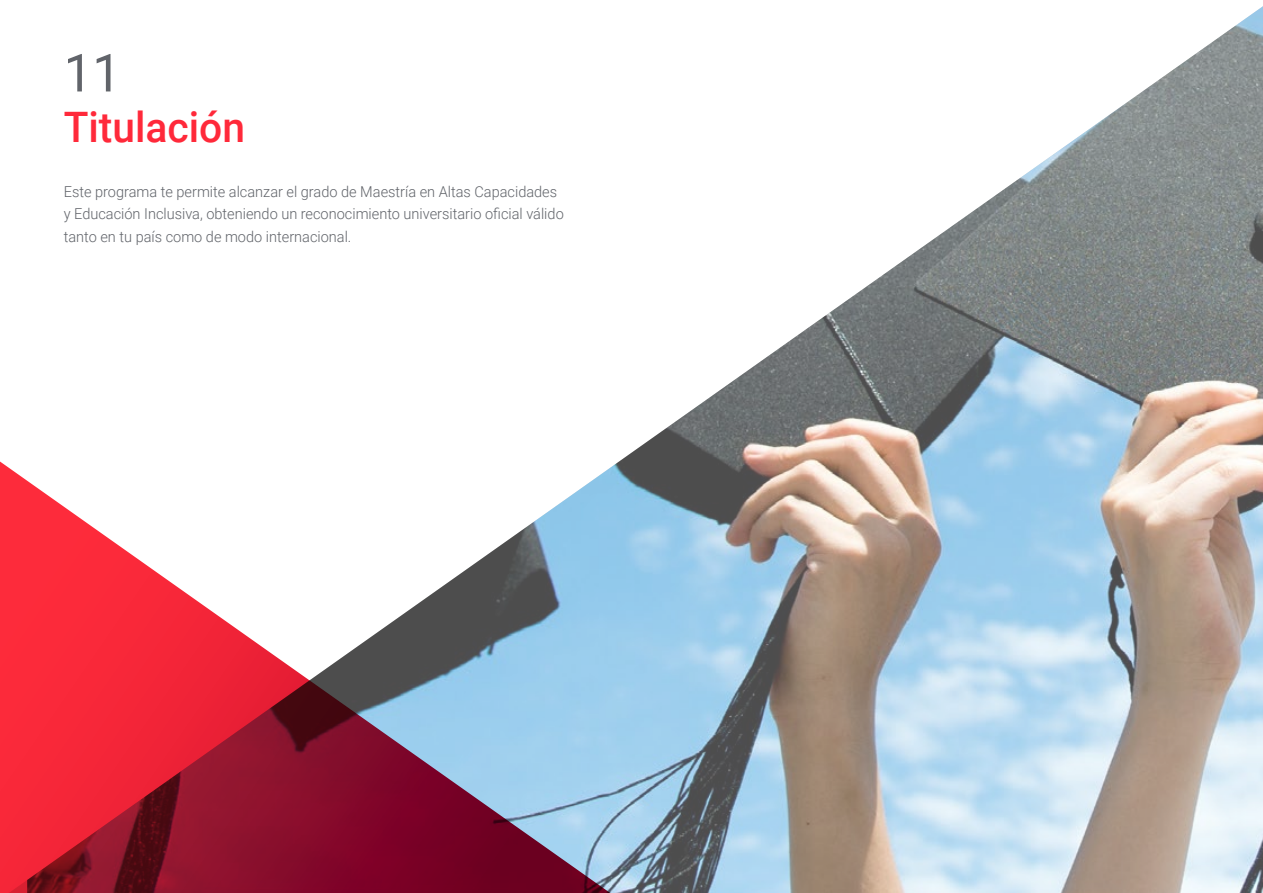
<style>
.page{position:relative;width:1263px;height:893px;background:#fff}
.page>*{position:absolute;margin:0;border:0;box-sizing:border-box;transform-origin:0 0}
.t1{font:52.5px "Roboto";color:#61646a}
.t2{font:500 42px "Roboto";color:#ff293a}
.t3{font:300 15px/22.5px "Roboto";color:#61646a}
</style>
<div class="page">
<img style="left:640px;top:6px;width:623px;height:887px">
<svg style="left:0;top:446px;width:640px;height:447px"></svg>
<h1 class="t1" style="left:64px;top:36px;width:59px">11</h1>
<h2 class="t2" style="left:64px;top:98px;width:183px">Titulación</h2>
<p class="t3" style="left:64px;top:180px;width:501px">Este programa te permite alcanzar el grado de Maestría en Altas Capacidades y Educación Inclusiva, obteniendo un reconocimiento universitario oficial válido tanto en tu país como de modo internacional.</p>
</div>
